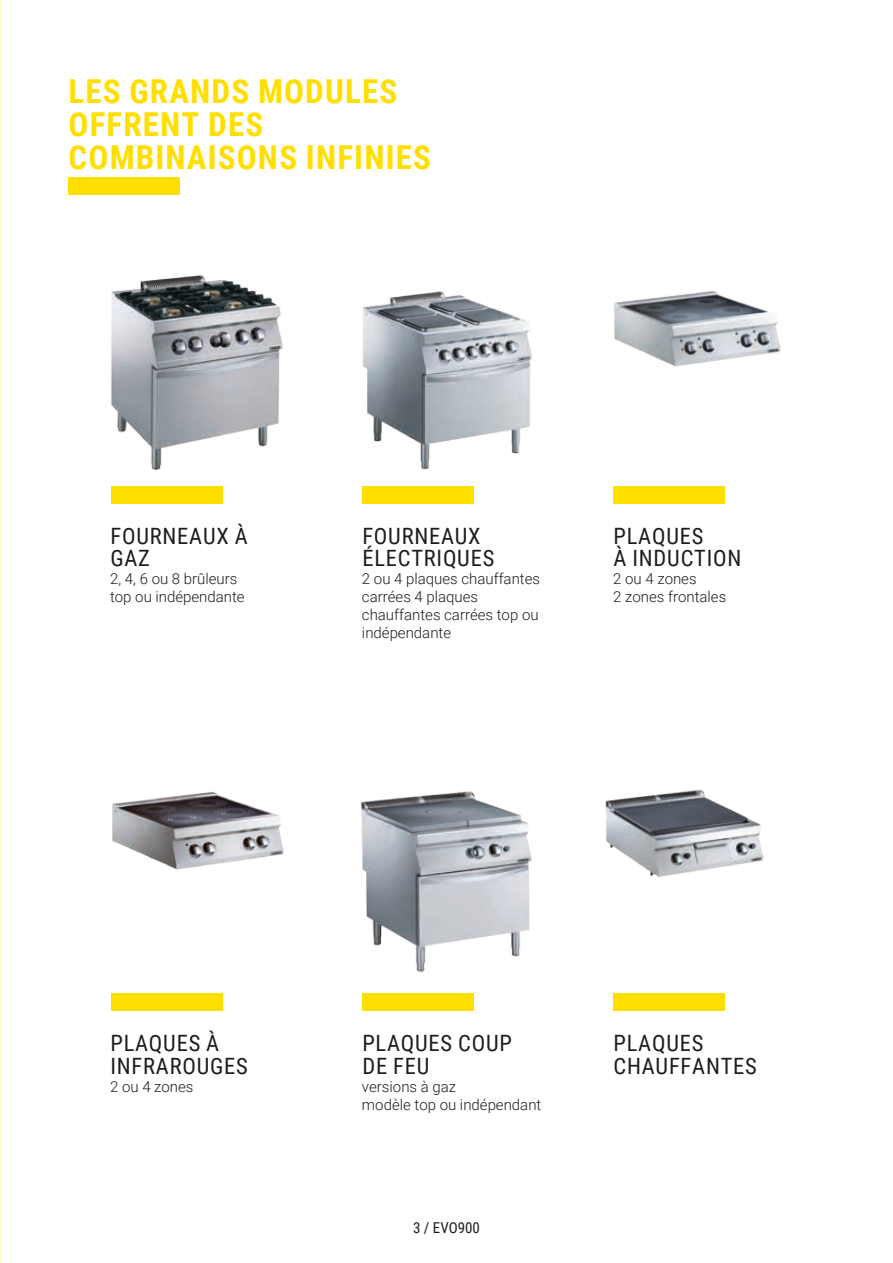
<style>
.page{position:relative;width:893px;height:1263px;background:#fff}
.page>*{position:absolute;margin:0;border:0;box-sizing:border-box;transform-origin:0 0}
.t1{font:700 33px/33px "Roboto Condensed";letter-spacing:.035em;color:#ffdf00}
.t2{font:22.5px/22.5px "Roboto Condensed";letter-spacing:.035em;color:#1d1d1b}
.t3{font:300 15px/18px "Roboto";color:#1d1d1b}
.t4{font:15px "Roboto Condensed";color:#1d1d1b}
</style>
<div class="page">
<div style="left:68px;top:177px;width:112px;height:17px;background:#ffdf00"></div>
<div style="left:111px;top:486px;width:112px;height:17px;background:#ffdf00"></div>
<div style="left:362px;top:486px;width:112px;height:17px;background:#ffdf00"></div>
<div style="left:613px;top:486px;width:112px;height:17px;background:#ffdf00"></div>
<img style="left:111px;top:275px;width:172px;height:196px">
<img style="left:363px;top:291px;width:169px;height:179px">
<img style="left:614px;top:290px;width:167px;height:77px">
<div style="left:111px;top:993px;width:112px;height:17px;background:#ffdf00"></div>
<div style="left:362px;top:993px;width:112px;height:17px;background:#ffdf00"></div>
<div style="left:613px;top:993px;width:112px;height:17px;background:#ffdf00"></div>
<img style="left:112px;top:791px;width:172px;height:79px">
<img style="left:360px;top:791px;width:172px;height:181px">
<img style="left:605px;top:789px;width:159px;height:88px">
<h1 class="t1" style="left:69px;top:73px;width:364px">LES GRANDS MODULES<br>OFFRENT DES<br>COMBINAISONS INFINIES</h1>
<h2 class="t2" style="left:110px;top:524px;width:139px">FOURNEAUX À<br>GAZ</h2>
<p class="t3" style="left:110px;top:569px;width:136px">2, 4, 6 ou 8 brûleurs top ou indépendante</p>
<h2 class="t2" style="left:362px;top:524px;width:133px">FOURNEAUX<br>ÉLECTRIQUES</h2>
<p class="t3" style="left:362px;top:569px;width:180px">2 ou 4 plaques chauffantes carrées 4 plaques chauffantes carrées top ou indépendante</p>
<h2 class="t2" style="left:614px;top:524px;width:129px">PLAQUES<br>À INDUCTION</h2>
<p class="t3" style="left:613px;top:569px;width:115px">2 ou 4 zones<br>2 zones frontales</p>
<h2 class="t2" style="left:110px;top:1031px;width:139px">PLAQUES À<br>INFRAROUGES</h2>
<p class="t3" style="left:110px;top:1077px;width:85px">2 ou 4 zones</p>
<h2 class="t2" style="left:362px;top:1031px;width:151px">PLAQUES COUP<br>DE FEU</h2>
<p class="t3" style="left:362px;top:1077px;width:181px">versions à gaz<br>modèle top ou indépendant</p>
<p class="t4" style="left:413px;top:1217px;width:68px">3 / EVO900</p>
<h2 class="t2" style="left:614px;top:1031px;width:145px">PLAQUES<br>CHAUFFANTES</h2>
</div>
